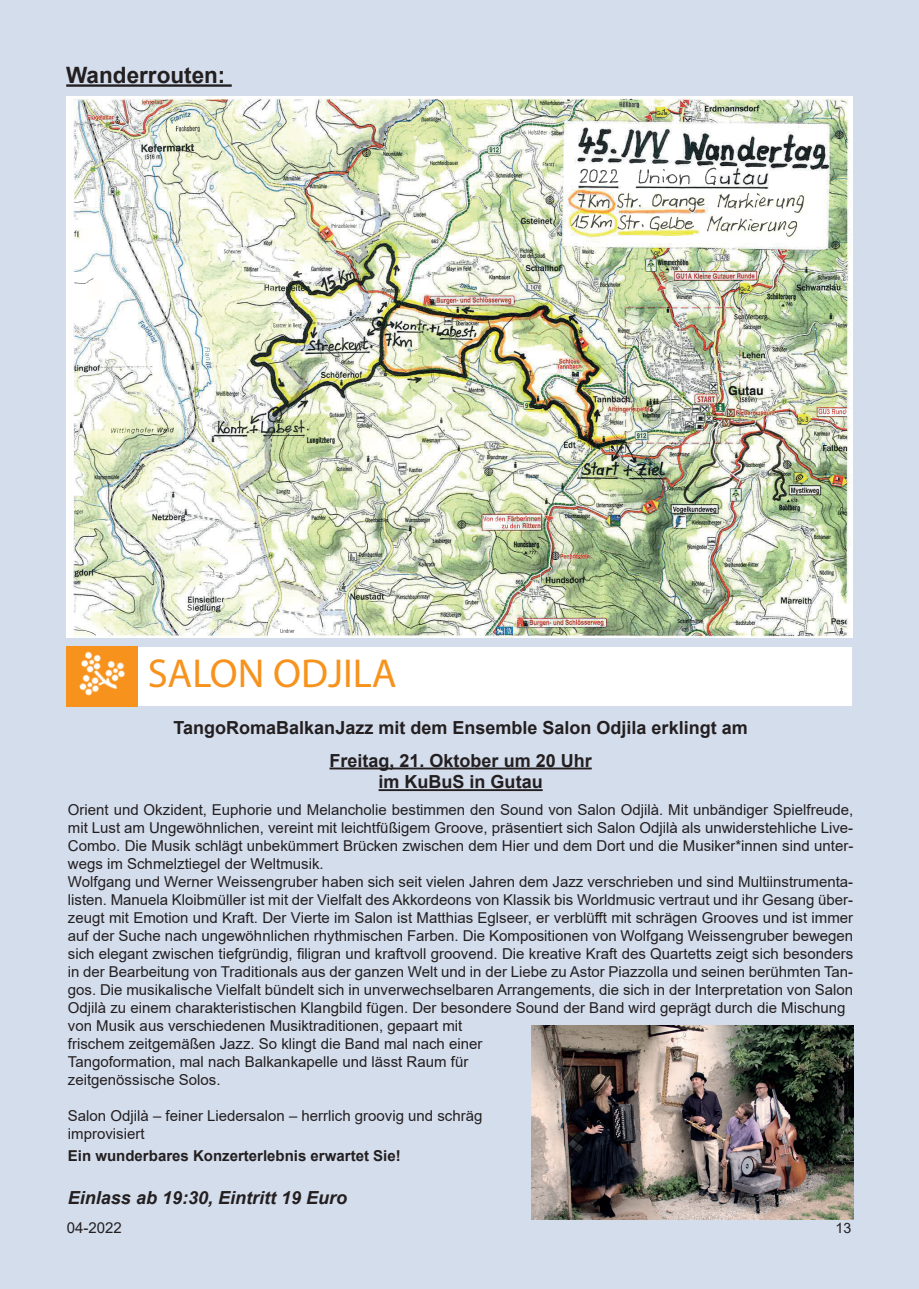
<style>
.page{position:relative;width:919px;height:1289px;background:#fff}
.page>*{position:absolute;margin:0;border:0;box-sizing:border-box;transform-origin:0 0}
.t1{font:40.5px "Myriad Pro";color:#f7931d}
.t2{font:700 22.5px "Arial";color:#231f20}
.t3{font:700 18px/32.4px "Arial";color:#231f20;text-align:center}
.t4{font:italic 700 18px "Arial";color:#231f20}
.t5{font:15px/18px "Arial";color:#231f20}
.t6{font:700 15px "Arial";color:#231f20}
.t7{font:14.25px "Arial";color:#231f20}
</style>
<div class="page">
<div style="left:0;top:0;width:13px;height:1288px;background:#d4ddec"></div>
<div style="left:13px;top:0;width:905px;height:1288px;background:#d4ddec"></div>
<img style="left:66px;top:97px;width:786px;height:540px">
<img style="left:73px;top:99px;width:730px;height:536px">
<img style="left:288px;top:390px;width:152px;height:160px">
<img style="left:406px;top:630px;width:48px;height:5px">
<img style="left:483px;top:408px;width:363px;height:121px">
<img style="left:418px;top:171px;width:404px;height:316px">
<img style="left:445px;top:200px;width:7px;height:210px">
<div style="left:66px;top:647px;width:785px;height:59px;background:#fff"></div>
<div style="left:66px;top:646px;width:71px;height:60px;background:#f7931d"></div>
<img style="left:66px;top:637px;width:69px;height:59px">
<hr style="left:329px;top:767px;width:262px;height:2px;background:#231f20">
<hr style="left:378px;top:789px;width:164px;height:2px;background:#231f20">
<img style="left:531px;top:1025px;width:322px;height:194px">
<hr style="left:66px;top:84px;width:166px;height:3px;background:#231f20">
<h2 class="t2" style="left:66px;top:59px;width:161px">Wanderrouten:</h2>
<h1 class="t1" style="left:148px;top:648px;width:250px">SALON ODJILA</h1>
<p class="t3" style="left:173px;top:711px;width:575px">TangoRomaBalkanJazz mit dem Ensemble Salon Odjila erklingt am<br>Freitag, 21. Oktober um 20 Uhr</p>
<p class="t3" style="left:378px;top:765px;width:166px">im KuBuS in Gutau</p>
<p class="t5" style="left:68px;top:800px;width:786px">Orient und Okzident, Euphorie und Melancholie bestimmen den Sound von Salon Odjilà. Mit unbändiger Spielfreude, mit Lust am Ungewöhnlichen, vereint mit leichtfüßigem Groove, präsentiert sich Salon Odjilà als unwiderstehliche Live-Combo. Die Musik schlägt unbekümmert Brücken zwischen dem Hier und dem Dort und die Musiker*innen sind unter&shy;wegs im Schmelztiegel der Weltmusik.<br>Wolfgang und Werner Weissengruber haben sich seit vielen Jahren dem Jazz verschrieben und sind Multiinstrumenta&shy;listen. Manuela Kloibmüller ist mit der Vielfalt des Akkordeons von Klassik bis Worldmusic vertraut und ihr Gesang über&shy;zeugt mit Emotion und Kraft. Der Vierte im Salon ist Matthias Eglseer, er verblüfft mit schrägen Grooves und ist immer auf der Suche nach ungewöhnlichen rhythmischen Farben. Die Kompositionen von Wolfgang Weissengruber bewegen sich elegant zwischen tiefgründig, filigran und kraftvoll groovend. Die kreative Kraft des Quartetts zeigt sich besonders in der Bearbeitung von Traditionals aus der ganzen Welt und in der Liebe zu Astor Piazzolla und seinen berühmten Tan&shy;gos. Die musikalische Vielfalt bündelt sich in unverwechselbaren Arrangements, die sich in der Interpretation von Salon Odjilà zu einem charakteristischen Klangbild fügen. Der besondere Sound der Band wird geprägt durch die Mischung von Musik aus verschiedenen Musiktraditionen, gepaart mit<br>frischem zeitgemäßen Jazz. So klingt die Band mal nach einer<br>Tangoformation, mal nach Balkankapelle und lässt Raum für<br>zeitgenössische Solos.</p>
<p class="t5" style="left:68px;top:1106px;width:416px">Salon Odjilà – feiner Liedersalon – herrlich groovig und schräg improvisiert</p>
<p class="t6" style="left:68px;top:1145px;width:334px">Ein wunderbares Konzerterlebnis erwartet Sie!</p>
<p class="t4" style="left:68px;top:1185px;width:281px">Einlass ab 19:30, Eintritt 19 Euro</p>
<p class="t5" style="left:67px;top:1218px;width:57px">04-2022</p>
<p class="t7" style="left:835px;top:1217px;width:17px">13</p>
</div>
